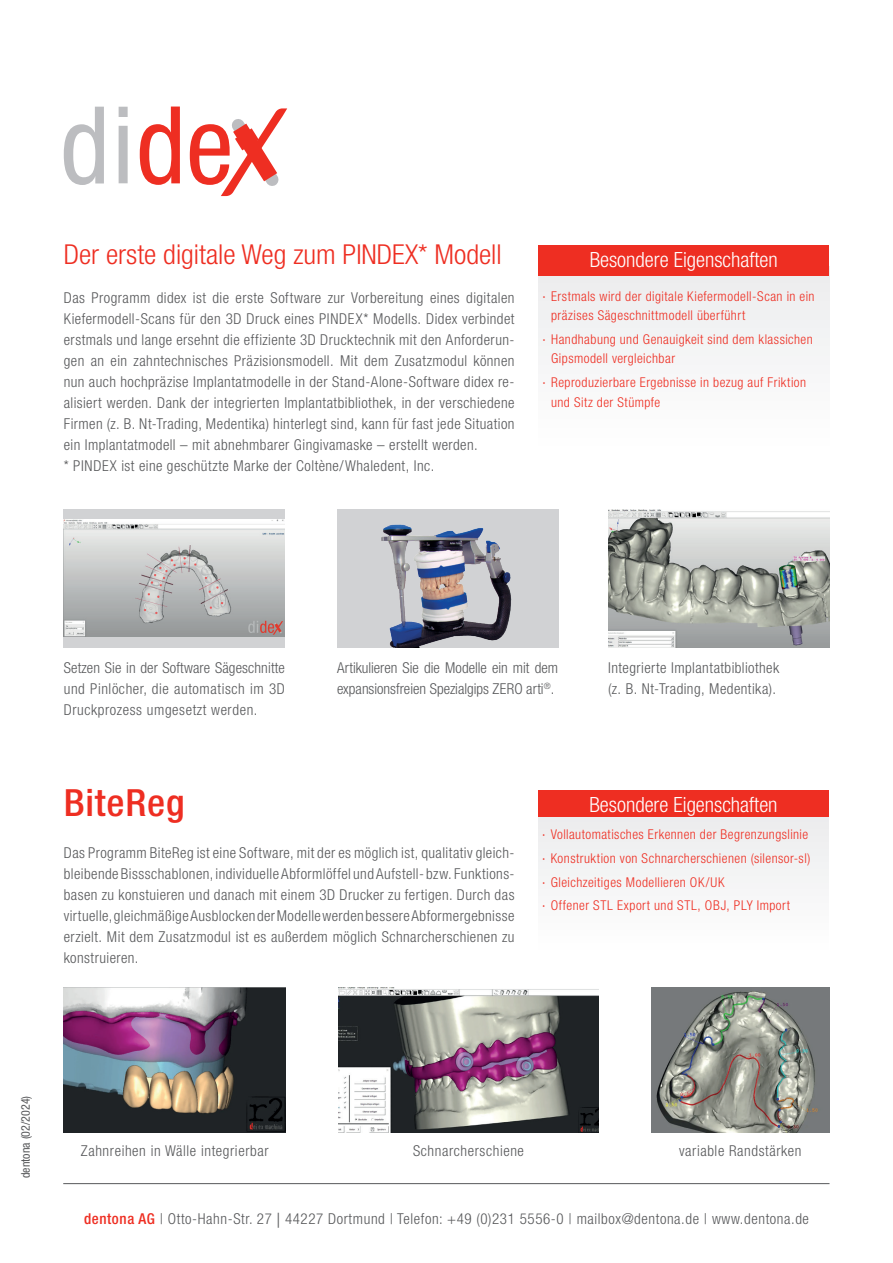
<style>
.page{position:relative;width:893px;height:1263px;background:#fff}
.page>*{position:absolute;margin:0;border:0;box-sizing:border-box;transform-origin:0 0}
.t1{font:500 condensed 37.5px "Helvetica Neue LT Std";letter-spacing:.02em;color:#ee2e22;scale:1.04 1}
.t2{font:300 condensed 27.45px "Helvetica Neue LT Std";color:#ee2e22;scale:1.04 1}
.t3{font:300 condensed 21px "Helvetica Neue LT Std";color:#fff}
.t4{font:300 condensed 15px/21px "Helvetica Neue LT Std";letter-spacing:.03em;color:#57585a}
.t5{font:300 condensed 15px/21px "Helvetica Neue LT Std";color:#57585a}
.t6{font:300 condensed 13.5px/19.5px "Helvetica Neue LT Std";letter-spacing:.035em;color:#ee2e22}
.t7{font:condensed 12px "Helvetica Neue LT Std";color:#57585a}
.s1{font-weight:500;color:#ee2e22}
.s2{font-family:"Minion Pro";font-weight:400;font-stretch:normal}
</style>
<div class="page">
<svg style="left:190px;top:108px;width:97px;height:88px"></svg>
<svg style="left:140px;top:107px;width:40px;height:78px"></svg>
<svg style="left:119px;top:107px;width:9px;height:76px"></svg>
<svg style="left:64px;top:107px;width:40px;height:78px"></svg>
<div style="left:538px;top:266px;width:291px;height:185px;background:#f5f5f6"></div>
<div style="left:538px;top:245px;width:291px;height:31px;background:#ee2e22"></div>
<div style="left:64px;top:509px;width:221px;height:138px;background:#d1d2d4"></div>
<img style="left:64px;top:519px;width:221px;height:118px">
<img style="left:337px;top:509px;width:221px;height:138px">
<div style="left:538px;top:816px;width:291px;height:137px;background:#f5f5f6"></div>
<div style="left:538px;top:790px;width:291px;height:26px;background:#ee2e22"></div>
<img style="left:64px;top:988px;width:222px;height:145px">
<img style="left:339px;top:988px;width:259px;height:145px">
<img style="left:651px;top:988px;width:178px;height:145px">
<img style="left:608px;top:509px;width:221px;height:138px">
<hr style="left:63px;top:1183px;width:766px;height:1px;background:#57585a">
<h2 class="t2" style="left:64px;top:239px;width:423px">Der erste digitale Weg zum PINDEX* Modell</h2>
<p class="t4" style="left:64px;top:287px;width:452px">Das Programm didex ist die erste Software zur Vorbereitung eines digitalen Kiefermodell-Scans für den 3D Druck eines PINDEX* Modells. Didex verbindet erstmals und lange ersehnt die effiziente 3D Drucktechnik mit den Anforderun&shy;gen an ein zahntechnisches Präzisionsmodell. Mit dem Zusatzmodul können nun auch hochpräzise Implantatmodelle in der Stand-Alone-Software didex re&shy;alisiert werden. Dank der integrierten Implantatbibliothek, in der verschiedene Firmen (z. B. Nt-Trading, Medentika) hinterlegt sind, kann für fast jede Situation ein Implantatmodell – mit abnehmbarer Gingivamaske – erstellt werden.<br>* PINDEX ist eine geschützte Marke der Coltène/Whaledent, Inc.</p>
<p class="t6" style="left:551px;top:286px;width:265px">Erstmals wird der digitale Kiefermodell-Scan in ein präzises Sägeschnittmodell überführt</p>
<h3 class="t3" style="left:590px;top:248px;width:190px">Besondere Eigenschaften</h3>
<p class="t6" style="left:551px;top:329px;width:263px">Handhabung und Genauigkeit sind dem klassichen<br>Gipsmodell vergleichbar</p>
<p class="t6" style="left:551px;top:373px;width:257px">Reproduzierbare Ergebnisse in bezug auf Friktion und Sitz der Stümpfe</p>
<p class="t4" style="left:64px;top:657px;width:223px;text-align:justify">Setzen Sie in der Software Sägeschnitte und Pinlöcher, die automatisch im 3D Druckprozess umgesetzt werden.</p>
<p class="t5" style="left:337px;top:657px;width:223px">Artikulieren Sie die Modelle ein mit dem expansionsfreien Spezialgips ZERO arti<sup>®</sup>.</p>
<p class="t4" style="left:608px;top:657px;width:173px">Integrierte Implantatbibliothek (z. B. Nt-Trading, Medentika).</p>
<h1 class="t1" style="left:64px;top:781px;width:118px">BiteReg</h1>
<p class="t4" style="left:64px;top:842px;width:452px;text-align:justify">Das Programm BiteReg ist eine Software, mit der es möglich ist, qualitativ gleich&shy;bleibende Bissschablonen, individuelle Abformlöffel und Aufstell- bzw. Funktions&shy;basen zu konstuieren und danach mit einem 3D Drucker zu fertigen. Durch das virtuelle, gleichmäßige Ausblocken der Modelle werden bessere Abformergebnisse erzielt. Mit dem Zusatzmodul ist es außerdem möglich Schnarcherschienen zu konstruieren.</p>
<h3 class="t3" style="left:589px;top:792px;width:190px">Besondere Eigenschaften</h3>
<p class="t6" style="left:551px;top:822px;width:261px;line-height:23.7px">Vollautomatisches Erkennen der Begrenzungslinie Konstruktion von Schnarcherschienen (silensor-sl)<br>Gleichzeitiges Modellieren OK/UK<br>Offener STL Export und STL, OBJ, PLY Import</p>
<p class="t7" style="left:19px;top:1178px;width:84px;rotate:-90deg">dentona (02/2024)</p>
<p class="t4" style="left:81px;top:1140px;width:189px">Zahnreihen in Wälle integrierbar</p>
<p class="t4" style="left:413px;top:1140px;width:112px">Schnarcherschiene</p>
<p class="t4" style="left:679px;top:1140px;width:124px">variable Randstärken</p>
<p class="t4" style="left:84px;top:1208px;width:726px"><span class="s1">dentona AG</span> | Otto-Hahn-Str. 27 <span class="s2">|</span> 44227 Dortmund | Telefon: +49 (0)231 5556-0 | mailbox@dentona.de | www.dentona.de</p>
</div>
